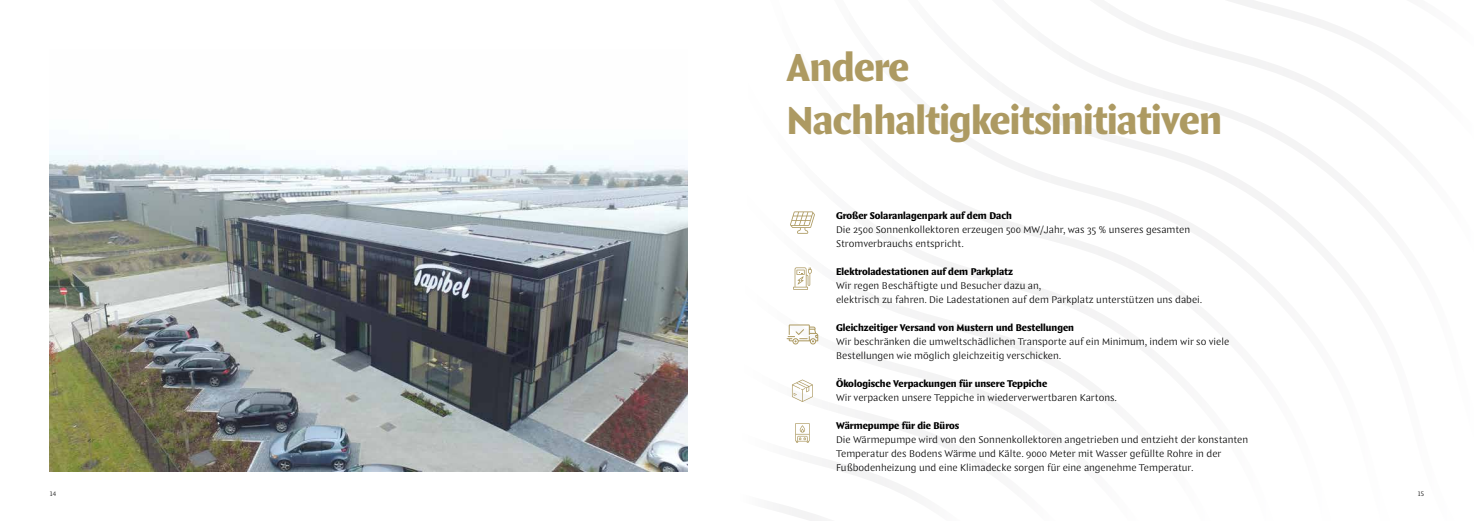
<style>
.page{position:relative;width:1474px;height:521px;background:#fff}
.page>*{position:absolute;margin:0;border:0;box-sizing:border-box;transform-origin:0 0}
.t1{font:900 42px/52.5px "Comma Base";letter-spacing:-.02em;color:#ad9a62}
.t2{font:300 10.5px/14px "Comma Base";color:#000}
.t3{font:900 10.5px "Comma Base";color:#000}
.t4{font:300 7px "Comma Base";color:#000}
</style>
<div class="page">
<svg style="left:902px;top:146px;width:82px;height:317px"></svg>
<svg style="left:984px;top:113px;width:186px;height:313px"></svg>
<svg style="left:1079px;top:20px;width:239px;height:249px"></svg>
<svg style="left:1203px;top:0;width:147px;height:148px"></svg>
<img style="left:50px;top:150px;width:637px;height:321px">
<svg style="left:790px;top:211px;width:25px;height:23px"></svg>
<svg style="left:793px;top:267px;width:18px;height:23px"></svg>
<svg style="left:786px;top:324px;width:32px;height:20px"></svg>
<svg style="left:792px;top:379px;width:21px;height:23px"></svg>
<svg style="left:779px;top:423px;width:191px;height:98px"></svg>
<h1 class="t1" style="left:786px;top:44px;width:437px">Andere<br>Nachhaltigkeitsinitiativen</h1>
<p class="t3" style="left:836px;top:210px;width:177px">Großer Solaranlagenpark auf dem Dach</p>
<p class="t2" style="left:836px;top:223px;width:355px">Die 2500 Sonnenkollektoren erzeugen 500 MW/Jahr, was 35 % unseres gesamten<br>Stromverbrauchs entspricht.</p>
<p class="t3" style="left:836px;top:266px;width:178px">Elektroladestationen auf dem Parkplatz</p>
<p class="t2" style="left:836px;top:279px;width:368px">Wir regen Beschäftigte und Besucher dazu an,<br>elektrisch zu fahren. Die Ladestationen auf dem Parkplatz unterstützen uns dabei.</p>
<p class="t3" style="left:836px;top:322px;width:239px">Gleichzeitiger Versand von Mustern und Bestellungen</p>
<p class="t2" style="left:836px;top:335px;width:394px">Wir beschränken die umweltschädlichen Transporte auf ein Minimum, indem wir so viele<br>Bestellungen wie möglich gleichzeitig verschicken.</p>
<p class="t3" style="left:836px;top:378px;width:212px">Ökologische Verpackungen für unsere Teppiche</p>
<p class="t2" style="left:836px;top:391px;width:282px">Wir verpacken unsere Teppiche in wiederverwertbaren Kartons.</p>
<p class="t3" style="left:836px;top:420px;width:125px">Wärmepumpe für die Büros</p>
<p class="t2" style="left:836px;top:433px;width:413px">Die Wärmepumpe wird von den Sonnenkollektoren angetrieben und entzieht der konstanten<br>Temperatur des Bodens Wärme und Kälte. 9000 Meter mit Wasser gefüllte Rohre in der<br>Fußbodenheizung und eine Klimadecke sorgen für eine angenehme Temperatur.</p>
<p class="t4" style="left:50px;top:490px;width:8px">14</p>
<p class="t4" style="left:1417px;top:490px;width:8px">15</p>
</div>
